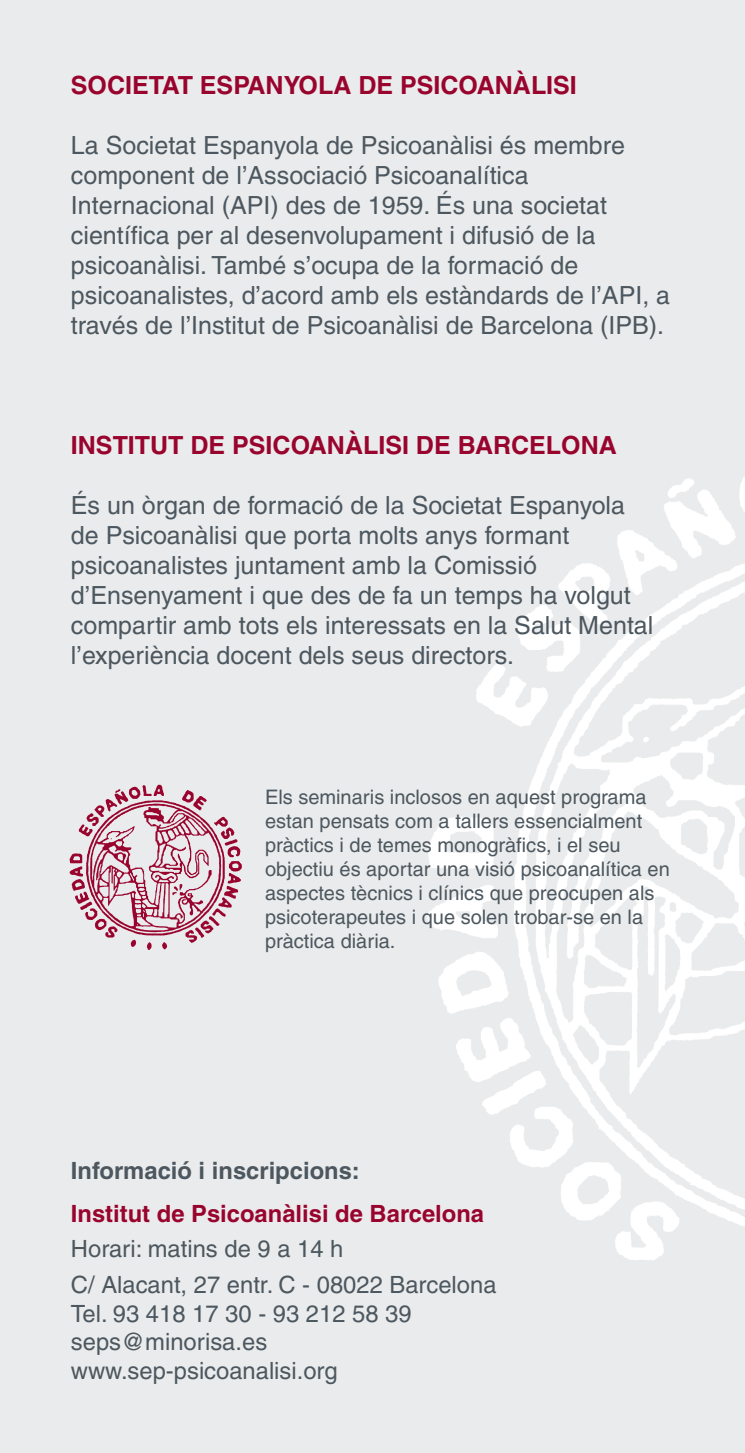
<style>
.page{position:relative;width:745px;height:1453px;background:#fff}
.page>*{position:absolute;margin:0;border:0;box-sizing:border-box;transform-origin:0 0}
.t1{font:25px/30px "Helvetica";color:#4c575f}
.t2{font:700 25px "Helvetica";color:#99042e}
.t3{font:23.75px/28.5px "Helvetica";color:#4c575f}
.t4{font:700 23.75px "Helvetica";color:#99042e}
.t5{font:700 23.75px "Helvetica";color:#4c575f}
.t6{font:20px/24px "Helvetica";color:#4c575f}
</style>
<div class="page">
<div style="left:0;top:0;width:744px;height:1453px;background:#eaebec"></div>
<img style="left:428px;top:477px;width:316px;height:783px">
<img style="left:69px;top:784px;width:173px;height:166px">
<p class="t2" style="left:71px;top:70px;width:94px">SOCI ETAT</p>
<p class="t2" style="left:200px;top:70px;width:66px">ESPANYOLA</p>
<p class="t2" style="left:358px;top:70px;width:91px">DE PSICOANÀLI</p>
<p class="t2" style="left:553px;top:70px;width:22px">SI</p>
<p class="t1" style="left:71px;top:130px;width:600px">La Societat Espanyola de Psicoanàlisi és membre component de l’Associació Psicoanalítica Internacional (API) des de 1959. És una societat científica per al desenvolupament i difusió de la psicoanàlisi. També s’ocupa de la formació de psicoanalistes, d’acord amb els estàndards de l’API, a través de l’Institut de Psicoanàlisi de Barcelona (IPB).</p>
<p class="t2" style="left:71px;top:430px;width:57px">INSTITUT</p>
<p class="t2" style="left:190px;top:430px;width:91px">DE PSICOANÀLI</p>
<p class="t2" style="left:385px;top:430px;width:109px">SI DE BARC</p>
<p class="t2" style="left:529px;top:430px;width:35px">ELONA</p>
<p class="t1" style="left:71px;top:490px;width:583px">És un òrgan de formació de la Societat Espanyola de Psicoanàlisi que porta molts anys formant psicoanalistes juntament amb la Comissió d’Ensenyament i que des de fa un temps ha volgut compartir amb tots els interessats en la Salut Mental l’experiència docent dels seus directors.</p>
<p class="t6" style="left:265px;top:784px;width:406px">Els seminaris inclosos en aquest programa estan pensats com a tallers essencialment pràctics i de temes monogràfics, i el seu objectiu és aportar una visió psicoanalítica en aspectes tècnics i clínics que preocupen als psicoterapeutes i que solen trobar-se en la pràctica diària.</p>
<p class="t5" style="left:71px;top:1156px;width:290px">Informació i inscripcions:</p>
<p class="t4" style="left:71px;top:1199px;width:414px">Institut de Psicoanàlisi de Barcelona</p>
<p class="t3" style="left:71px;top:1231px;width:427px;line-height:35.5px">Horari: matins de 9 a 14 h<br>C/ Alacant, 27 entr. C - 08022 Barcelona</p>
<p class="t3" style="left:71px;top:1299px;width:342px">Tel. 93 418 17 30 - 93 212 58 39 seps@minorisa.es www.sep-psicoanalisi.org</p>
</div>
